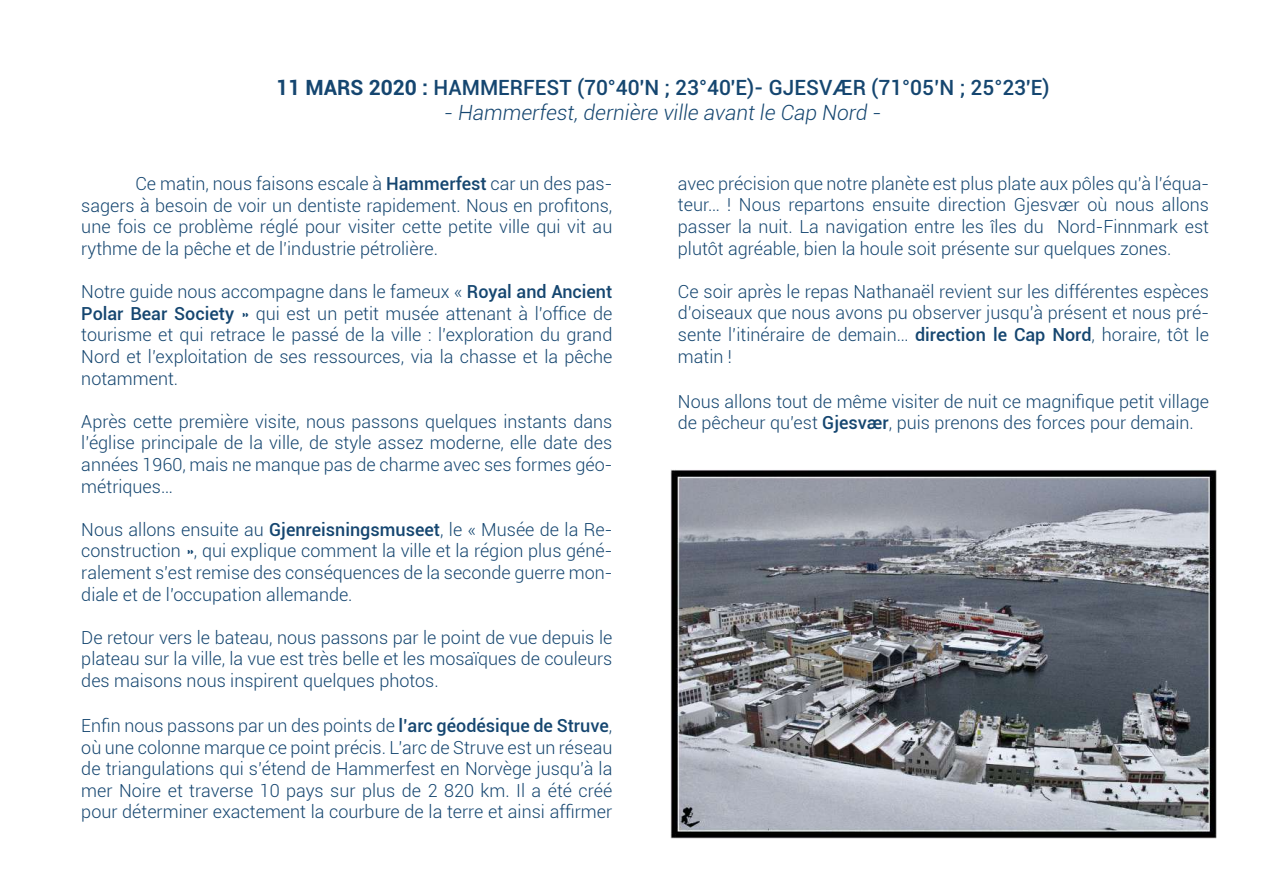
<style>
.page{position:relative;width:1263px;height:893px;background:#fff}
.page>*{position:absolute;margin:0;border:0;box-sizing:border-box;transform-origin:0 0}
.t1{font:500 21px "Roboto";color:#154670}
.t2{font:italic 300 21px "Roboto";color:#154670}
.t3{font:300 18px/21.6px "Roboto";color:#154670;text-align:justify}
.s1{font-weight:700}
.s2{font-weight:500}
</style>
<div class="page">
<img style="left:671px;top:469px;width:545px;height:369px">
<p class="t1" style="left:276px;top:72px;width:775px"><span class="s1">11 MARS 2020 :</span> HAMMERFEST (70°40′N ; 23°40′E)- GJESVÆR (71°05’N ; 25°23′E)</p>
<p class="t2" style="left:444px;top:98px;width:438px">- Hammerfest, dernière ville avant le Cap Nord -</p>
<p class="t3" style="left:81px;top:172px;width:532px;text-indent:54px">Ce matin, nous faisons escale à <span class="s2">Hammerfest</span> car un des pas&shy;sagers à besoin de voir un dentiste rapidement. Nous en profitons, une fois ce problème réglé pour visiter cette petite ville qui vit au rythme de la pêche et de l’industrie pétrolière.</p>
<p class="t3" style="left:81px;top:280px;width:532px">Notre guide nous accompagne dans le fameux « <span class="s2">Royal and Ancient Polar Bear Society</span> » qui est un petit musée attenant à l’office de tourisme et qui retrace le passé de la ville : l’exploration du grand Nord et l’exploitation de ses ressources, via la chasse et la pêche notamment.</p>
<p class="t3" style="left:81px;top:410px;width:532px">Après cette première visite, nous passons quelques instants dans l’église principale de la ville, de style assez moderne, elle date des années 1960, mais ne manque pas de charme avec ses formes géo&shy;métriques…</p>
<p class="t3" style="left:81px;top:518px;width:532px">Nous allons ensuite au <span class="s2">Gjenreisningsmuseet</span>, le « Musée de la Re&shy;construction », qui explique comment la ville et la région plus géné&shy;ralement s’est remise des conséquences de la seconde guerre mon&shy;diale et de l’occupation allemande.</p>
<p class="t3" style="left:81px;top:626px;width:532px">De retour vers le bateau, nous passons par le point de vue depuis le plateau sur la ville, la vue est très belle et les mosaïques de couleurs des maisons nous inspirent quelques photos.</p>
<p class="t3" style="left:81px;top:714px;width:532px">Enfin nous passons par un des points de <span class="s2">l’arc géodésique de Struve</span>, où une colonne marque ce point précis. L’arc de Struve est un réseau de triangulations qui s’étend de Hammerfest en Norvège jusqu’à la mer Noire et traverse 10 pays sur plus de 2 820 km. Il a été créé pour déterminer exactement la courbure de la terre et ainsi affirmer</p>
<p class="t3" style="left:678px;top:172px;width:532px">avec précision que notre planète est plus plate aux pôles qu’à l’équa&shy;teur… ! Nous repartons ensuite direction Gjesvær où nous allons passer la nuit. La navigation entre les îles du Nord-Finnmark est plutôt agréable, bien la houle soit présente sur quelques zones.</p>
<p class="t3" style="left:678px;top:280px;width:532px">Ce soir après le repas Nathanaël revient sur les différentes espèces d’oiseaux que nous avons pu observer jusqu’à présent et nous pré&shy;sente l’itinéraire de demain… <span class="s2">direction le Cap Nord</span>, horaire, tôt le matin !</p>
<p class="t3" style="left:678px;top:390px;width:532px">Nous allons tout de même visiter de nuit ce magnifique petit village de pêcheur qu’est <span class="s2">Gjesvær</span>, puis prenons des forces pour demain.</p>
</div>
